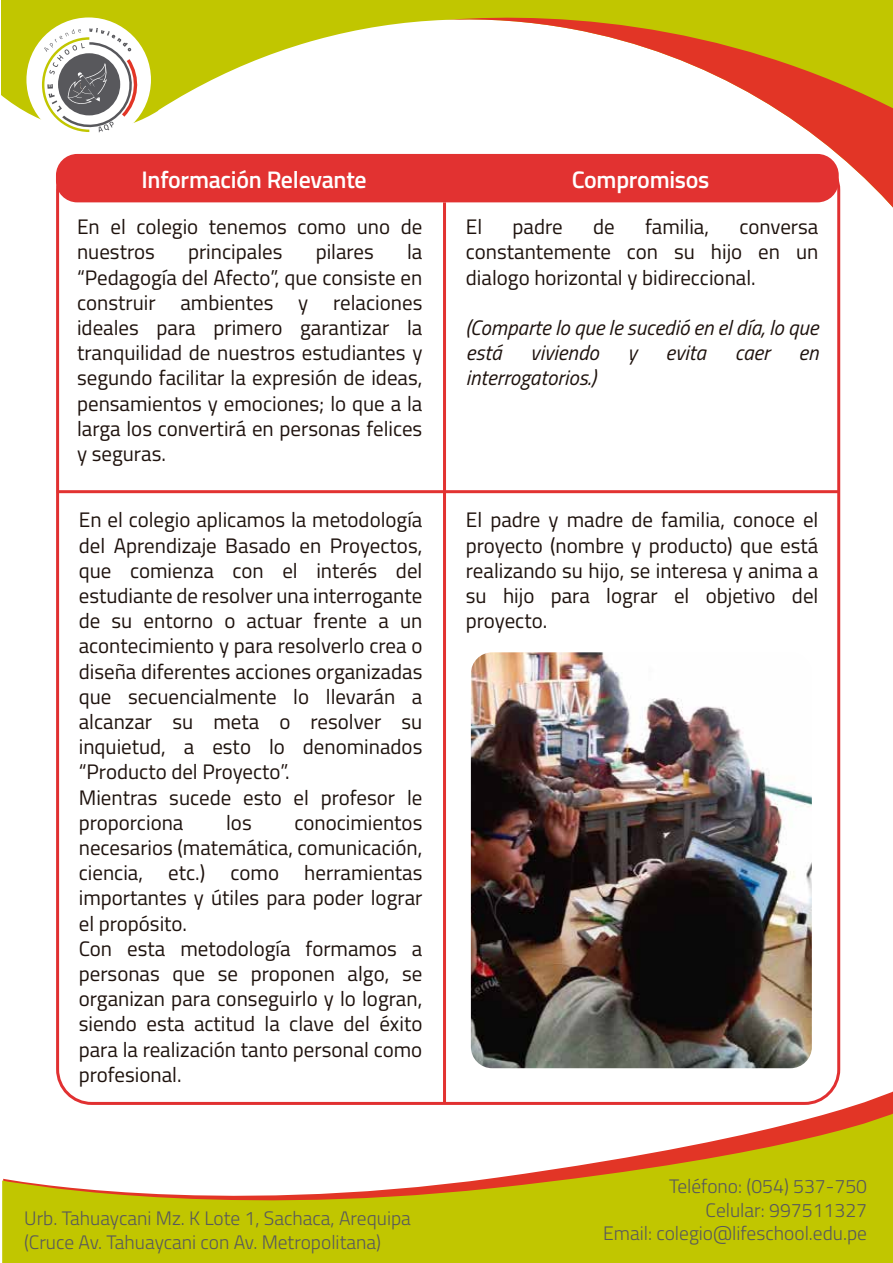
<style>
.page{position:relative;width:893px;height:1263px;background:#fff}
.page>*{position:absolute;margin:0;border:0;box-sizing:border-box;transform-origin:0 0}
.t1{font:600 24px "Titillium";letter-spacing:-.01em;color:#fff}
.t2{font:21px/25.2px "Titillium";color:#1e120d}
.t3{font:italic 21px/25.2px "Titillium";color:#1e120d}
.t4{font:300 19.5px/23.4px "Titillium";color:#58585c}
</style>
<div class="page">
<svg style="left:2px;top:0;width:891px;height:171px"></svg>
<svg style="left:446px;top:11px;width:447px;height:214px"></svg>
<svg style="left:63px;top:1091px;width:830px;height:22px"></svg>
<svg style="left:2px;top:1113px;width:891px;height:150px;fill:#c1c600"></svg>
<div style="left:58px;top:156px;width:781px;height:947px;background:#fff;border-radius:34px"></div>
<hr style="left:443px;top:202px;width:3px;height:901px;background:#e23231">
<div style="left:56px;top:154px;width:783px;height:48px;background:#e23231;border-radius:21px"></div>
<div style="left:26px;top:17px;width:125px;height:125px;background:#fff;border-radius:50%"></div>
<svg style="left:42px;top:28px;width:99px;height:104px"></svg>
<hr style="left:57px;top:490px;width:782px;height:3px;background:#e23231">
<img style="left:471px;top:652px;width:341px;height:416px">
<p class="t1" style="left:141px;top:162px;width:227px">Información Relevante</p>
<p class="t1" style="left:572px;top:162px;width:139px">Compromisos</p>
<p class="t2" style="left:77px;top:213px;width:347px">En el colegio tenemos como uno de nuestros</p>
<p class="t2" style="left:466px;top:213px;width:18px">El</p>
<p class="t2" style="left:513px;top:213px;width:52px">padre</p>
<p class="t2" style="left:593px;top:213px;width:23px">de</p>
<p class="t2" style="left:645px;top:213px;width:66px">familia,</p>
<p class="t2" style="left:466px;top:213px;width:354px;text-align:justify;text-indent:273px">conversa constantemente con su hijo en un dialogo horizontal y bidireccional.</p>
<p class="t3" style="left:466px;top:314px;width:354px">(Comparte lo que le sucedió en el día, lo que está</p>
<p class="t2" style="left:77px;top:238px;width:347px;text-align:justify;text-indent:330px">la “Pedagogía del Afecto”, que consiste en construir ambientes y relaciones ideales para primero garantizar la tranquilidad de nuestros estudiantes y segundo facilitar la expresión de ideas, pensamientos y emociones; lo que a la larga los convertirá en personas felices y seguras.</p>
<p class="t2" style="left:188px;top:238px;width:96px">principales</p>
<p class="t2" style="left:316px;top:238px;width:60px">pilares</p>
<p class="t3" style="left:530px;top:339px;width:70px">viviendo</p>
<p class="t3" style="left:627px;top:339px;width:11px">y</p>
<p class="t3" style="left:666px;top:339px;width:42px">evita</p>
<p class="t3" style="left:735px;top:339px;width:37px">caer</p>
<p class="t3" style="left:798px;top:339px;width:22px">en</p>
<p class="t3" style="left:466px;top:364px;width:131px">interrogatorios.)</p>
<p class="t2" style="left:79px;top:506px;width:345px">En el colegio aplicamos la metodología del Aprendizaje Basado en Proyectos, que comienza con el interés del estudiante de resolver una interrogante de su entorno o actuar frente a un acontecimiento y para resolverlo crea o diseña diferentes acciones organizadas que secuencialmente lo llevarán a alcanzar su meta o resolver su inquietud, a esto lo denominados “Producto del Proyecto”.<br>Mientras sucede esto el profesor le proporciona</p>
<p class="t2" style="left:226px;top:809px;width:27px">los</p>
<p class="t2" style="left:79px;top:809px;width:345px;text-indent:216px">conocimientos necesarios (matemática, comunicación, ciencia, etc.) como herramientas importantes y útiles para poder lograr el propósito.<br>Con esta metodología formamos a personas que se proponen algo, se organizan para conseguirlo y lo logran, siendo esta actitud la clave del éxito para la realización tanto personal como profesional.</p>
<p class="t4" style="left:24px;top:1206px;width:388px">Urb. Tahuaycani Mz. K Lote 1, Sachaca, Arequipa (Cruce Av. Tahuaycani con Av. Metropolitana)</p>
<p class="t2" style="left:466px;top:506px;width:354px;text-align:justify">El padre y madre de familia, conoce el proyecto (nombre y producto) que está realizando su hijo, se interesa y anima a su hijo para lograr el objetivo del proyecto.</p>
<p class="t4" style="left:603px;top:1174px;width:265px;text-align:right">Teléfono: (054) 537-750<br>Celular: 997511327<br>Email: colegio@lifeschool.edu.pe</p>
</div>
